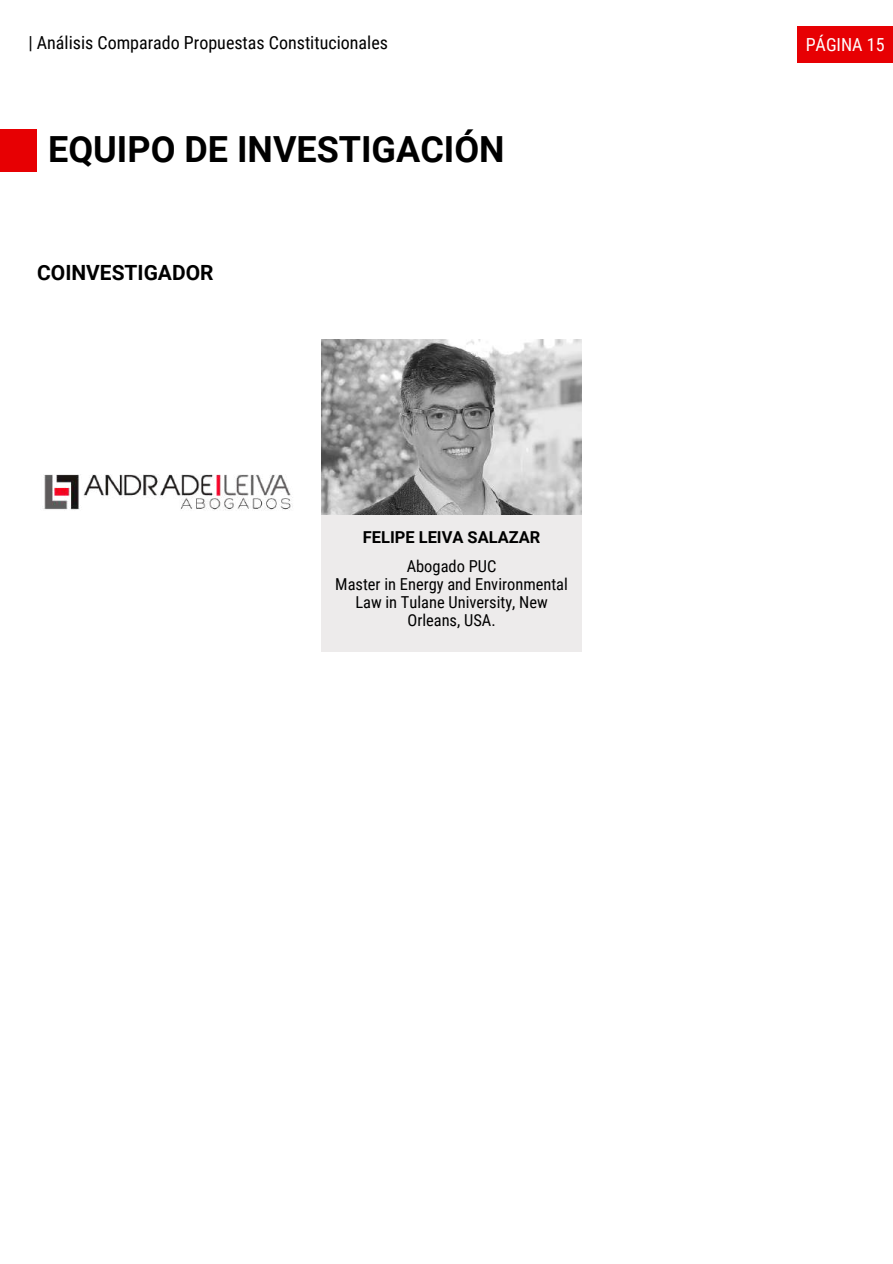
<style>
.page{position:relative;width:893px;height:1264px;background:#fff}
.page>*{position:absolute;margin:0;border:0;box-sizing:border-box;transform-origin:0 0}
.t1{font:700 36px "Roboto";color:#000}
.t2{font:700 21px "Roboto";color:#000}
.t3{font:18px "Roboto Condensed";color:#000}
.t4{font:18px "Roboto Condensed";color:#fff}
.t5{font:16.5px/18px "Roboto Condensed";color:#000;text-align:center}
.t6{font:700 16.5px "Roboto";color:#000}
</style>
<div class="page">
<div style="left:796px;top:27px;width:96px;height:36px;background:#e70003"></div>
<div style="left:0;top:129px;width:37px;height:42px;background:#e70003"></div>
<div style="left:321px;top:514px;width:260px;height:138px;background:#edebeb"></div>
<img style="left:321px;top:340px;width:260px;height:174px">
<img style="left:43px;top:474px;width:250px;height:36px">
<p class="t3" style="left:28px;top:33px;width:361px">| Análisis Comparado Propuestas Constitucionales</p>
<p class="t4" style="left:805px;top:34px;width:80px">PÁGINA 15</p>
<h1 class="t1" style="left:48px;top:129px;width:458px">EQUIPO DE INVESTIGACIÓN</h1>
<p class="t2" style="left:37px;top:260px;width:178px">COINVESTIGADOR</p>
<p class="t6" style="left:363px;top:528px;width:179px">FELIPE LEIVA SALAZAR</p>
<p class="t5" style="left:335px;top:557px;width:234px">Abogado PUC<br>Master in Energy and Environmental<br>Law in Tulane University, New<br>Orleans, USA.</p>
</div>
